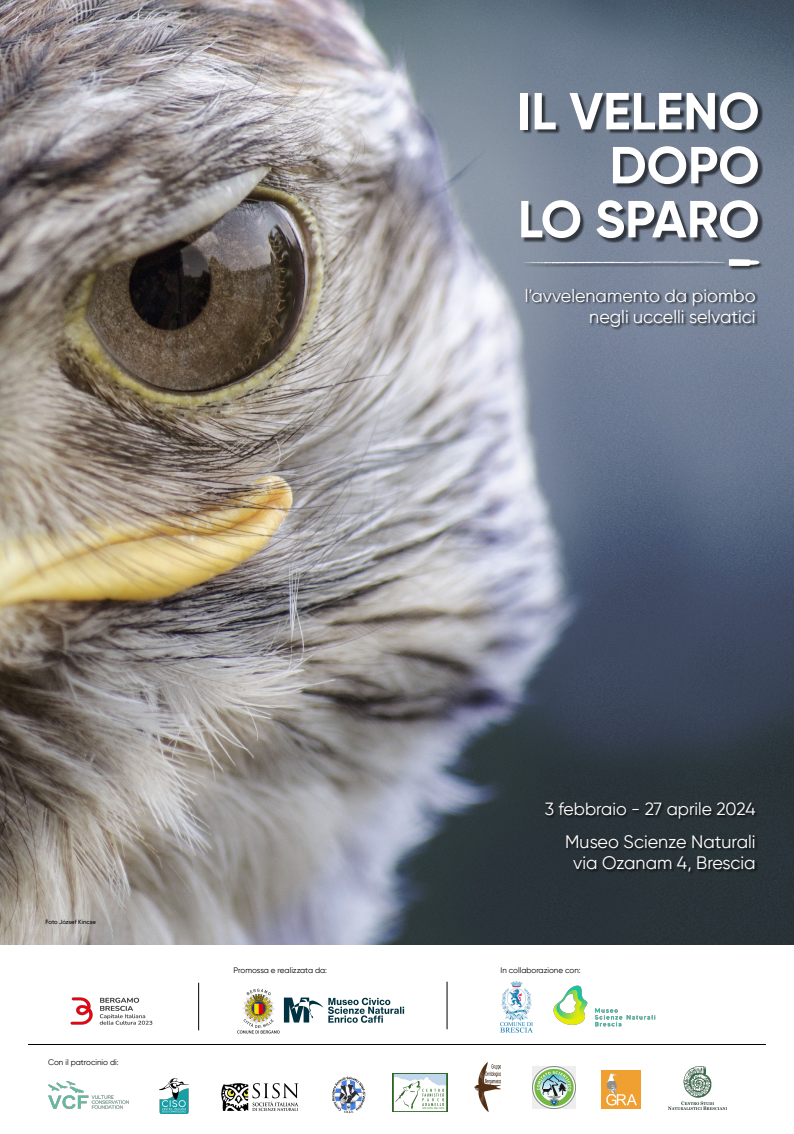
<style>
.page{position:relative;width:794px;height:1134px;background:#fff}
.page>*{position:absolute;margin:0;border:0;box-sizing:border-box;transform-origin:0 0}
.t1{font:700 52px/54px "Gilroy";color:#fff;text-align:right}
.t2{font:18px/21.6px "Gilroy";color:#fff;text-align:right}
.t3{font:17.6px "Gilroy";color:#fff}
.t4{font:8px "Gilroy";color:#000}
.t5{font:500 6px "Gilroy";letter-spacing:-.01em;color:#000}
</style>
<div class="page">
<img style="left:0;top:0;width:794px;height:944px">
<img style="left:237px;top:988px;width:168px;height:46px">
<img style="left:500px;top:982px;width:32px;height:51px">
<img style="left:553px;top:985px;width:103px;height:42px">
<img style="left:48px;top:1081px;width:80px;height:28px">
<img style="left:159px;top:1079px;width:30px;height:35px">
<img style="left:221px;top:1083px;width:78px;height:28px">
<img style="left:332px;top:1076px;width:33px;height:37px">
<img style="left:392px;top:1073px;width:55px;height:39px">
<img style="left:475px;top:1063px;width:25px;height:47px">
<svg style="left:486px;top:1095px;width:14px;height:17px"></svg>
<img style="left:602px;top:1070px;width:38px;height:39px">
<hr style="left:198px;top:983px;width:1px;height:47px;background:#000">
<hr style="left:447px;top:982px;width:1px;height:47px;background:#000">
<hr style="left:28px;top:1044px;width:738px;height:1px;background:#000">
<img style="left:532px;top:1066px;width:43px;height:43px">
<img style="left:668px;top:1066px;width:59px;height:43px">
<div style="left:521px;top:93px;width:242px;height:150px;background:#000;opacity:.6"></div>
<div style="left:522px;top:259px;width:241px;height:11px;background:#000;opacity:.6"></div>
<svg style="left:521px;top:259px;width:238px;height:7px;background:#919aa8"></svg>
<div style="left:525px;top:288px;width:233px;height:43px;background:#000;opacity:.75"></div>
<div style="left:545px;top:801px;width:213px;height:20px;background:#000;opacity:.75"></div>
<div style="left:566px;top:834px;width:192px;height:41px;background:#000;opacity:.75"></div>
<img style="left:70px;top:997px;width:83px;height:28px">
<h1 class="t1" style="left:517px;top:84px;width:244px">IL VELENO<br>DOPO<br>LO SPARO</h1>
<p class="t2" style="left:525px;top:284px;width:232px">l’avvelenamento da piombo negli uccelli selvatici</p>
<p class="t5" style="left:45px;top:918px;width:52px">Foto József Kincse</p>
<p class="t4" style="left:48px;top:1057px;width:72px">Con il patrocinio di:</p>
<p class="t3" style="left:545px;top:798px;width:212px">3 febbraio - 27 aprile 2024</p>
<p class="t2" style="left:565px;top:830px;width:192px;text-align:center">Museo Scienze Naturali via Ozanam 4, Brescia</p>
<p class="t4" style="left:234px;top:965px;width:95px">Promossa e realizzata da:</p>
<p class="t4" style="left:500px;top:965px;width:82px">In collaborazione con:</p>
</div>
